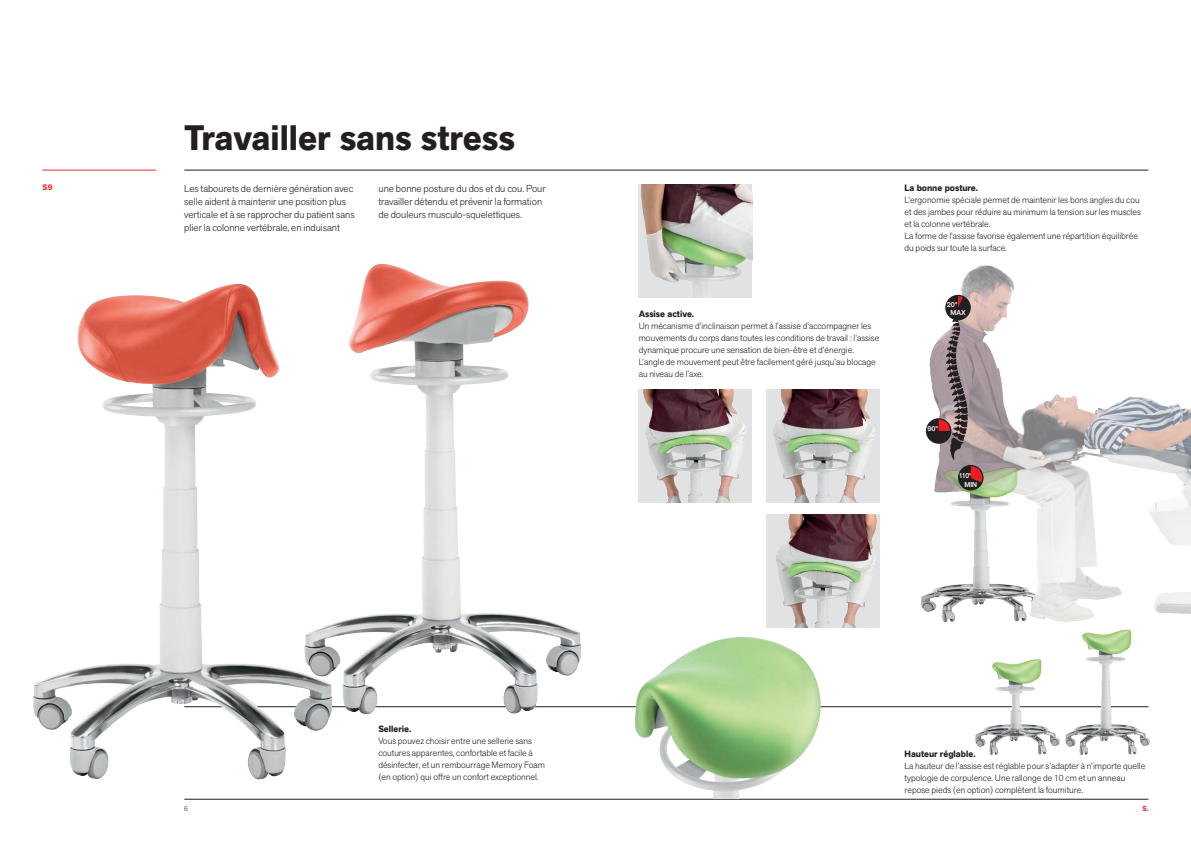
<style>
.page{position:relative;width:1191px;height:842px;background:#fff}
.page>*{position:absolute;margin:0;border:0;box-sizing:border-box;transform-origin:0 0}
.Titolo{font:700 35px "Akzid Grtsk Next";color:#231f20}
.Testo_copertina{font:300 10px/13px "Akzid Grtsk Next";color:#231f20}
.TXT_base_bandier{font:300 9px/12px "Akzid Grtsk Next";color:#231f20}
.TXT_base_bandier-2{font:700 9px "Akzid Grtsk Next";color:#231f20}
.Titoletto{font:700 8px "Akzid Grtsk Next";color:#ea2f29}
.Titoletto-2{font:500 7px "Akzid Grtsk Next";color:#fff}
.Titoletto-3{font:500 7px "Akzid Grtsk Next";color:#fff;scale:.9 1}
.t1{font:700 7px "Akzid Grtsk Next";color:#ea2f29}
.t2{font:300 7px "Akzid Grtsk Next";color:#231f20}
</style>
<div class="page">
<hr style="left:184px;top:170px;width:964px;height:1px;background:#231f20">
<hr style="left:184px;top:799px;width:964px;height:1px;background:#231f20">
<hr style="left:43px;top:170px;width:113px;height:1px;background:#ea2f29">
<hr style="left:184px;top:706px;width:964px;height:1px;background:#231f20">
<img style="left:340px;top:263px;width:257px;height:452px">
<img style="left:1065px;top:654px;width:85px;height:101px">
<img style="left:952px;top:659px;width:113px;height:96px">
<img style="left:33px;top:283px;width:307px;height:517px">
<img style="left:639px;top:184px;width:113px;height:114px">
<img style="left:766px;top:389px;width:113px;height:114px">
<img style="left:766px;top:514px;width:113px;height:114px">
<img style="left:639px;top:389px;width:113px;height:114px">
<img style="left:921px;top:265px;width:270px;height:389px">
<img style="left:626px;top:625px;width:204px;height:174px">
<div style="left:926px;top:418px;width:25px;height:26px;background:#231f20;border-radius:50%"></div>
<div style="left:958px;top:465px;width:25px;height:25px;background:#231f20;border-radius:50%"></div>
<svg style="left:938px;top:318px;width:44px;height:165px"></svg>
<div style="left:945px;top:295px;width:25px;height:25px;background:#231f20;border-radius:50%"></div>
<svg style="left:958px;top:296px;width:5px;height:12px"></svg>
<p class="Titolo" style="left:184px;top:115px;width:332px">Travailler sans stress</p>
<p class="Titoletto" style="left:43px;top:182px;width:12px">S9</p>
<p class="Testo_copertina" style="left:184px;top:182px;width:172px">Les tabourets de dernière génération avec selle aident à maintenir une position plus verticale et à se rapprocher du patient sans plier la colonne vertébrale, en induisant</p>
<p class="Testo_copertina" style="left:378px;top:182px;width:169px">une bonne posture du dos et du cou. Pour travailler détendu et prévenir la formation de douleurs musculo-squelettiques.</p>
<p class="TXT_base_bandier-2" style="left:639px;top:308px;width:57px">Assise active.</p>
<p class="TXT_base_bandier" style="left:639px;top:320px;width:242px">Un mécanisme d’inclinaison permet à l’assise d’accompagner les mouvements du corps dans toutes les conditions de travail : l’assise dynamique procure une sensation de bien-être et d’énergie.<br>L’angle de mouvement peut être facilement géré jusqu’au blocage au niveau de l’axe.</p>
<p class="TXT_base_bandier-2" style="left:904px;top:182px;width:75px">La bonne posture.</p>
<p class="TXT_base_bandier" style="left:904px;top:194px;width:238px">L’ergonomie spéciale permet de maintenir les bons angles du cou et des jambes pour réduire au minimum la tension sur les muscles et la colonne vertébrale.</p>
<p class="TXT_base_bandier" style="left:904px;top:230px;width:235px">La forme de l’assise favorise également une répartition équilibrée du poids sur toute la surface.</p>
<p class="Titoletto-2" style="left:946px;top:300px;width:12px">20°</p>
<p class="Titoletto-2" style="left:950px;top:308px;width:17px">MAX</p>
<p class="Titoletto-2" style="left:927px;top:424px;width:12px">90°</p>
<p class="Titoletto-3" style="left:959px;top:471px;width:14px">110°</p>
<p class="Titoletto-2" style="left:964px;top:480px;width:14px">MIN</p>
<p class="TXT_base_bandier-2" style="left:378px;top:723px;width:35px">Sellerie.</p>
<p class="TXT_base_bandier" style="left:378px;top:735px;width:168px">Vous pouvez choisir entre une sellerie sans coutures apparentes, confortable et facile à désinfecter, et un rembourrage Memory Foam (en option) qui offre un confort exceptionnel.</p>
<p class="TXT_base_bandier-2" style="left:904px;top:747px;width:72px">Hauteur réglable.</p>
<p class="TXT_base_bandier" style="left:904px;top:759px;width:242px">La hauteur de l’assise est réglable pour s’adapter à n’importe quelle typologie de corpulence. Une rallonge de 10 cm et un anneau</p>
<p class="TXT_base_bandier" style="left:904px;top:783px;width:180px">repose pieds (en option) complètent la fourniture.</p>
<p class="t2" style="left:184px;top:804px;width:5px">6</p>
<p class="t1" style="left:1142px;top:804px;width:8px">S.</p>
</div>
